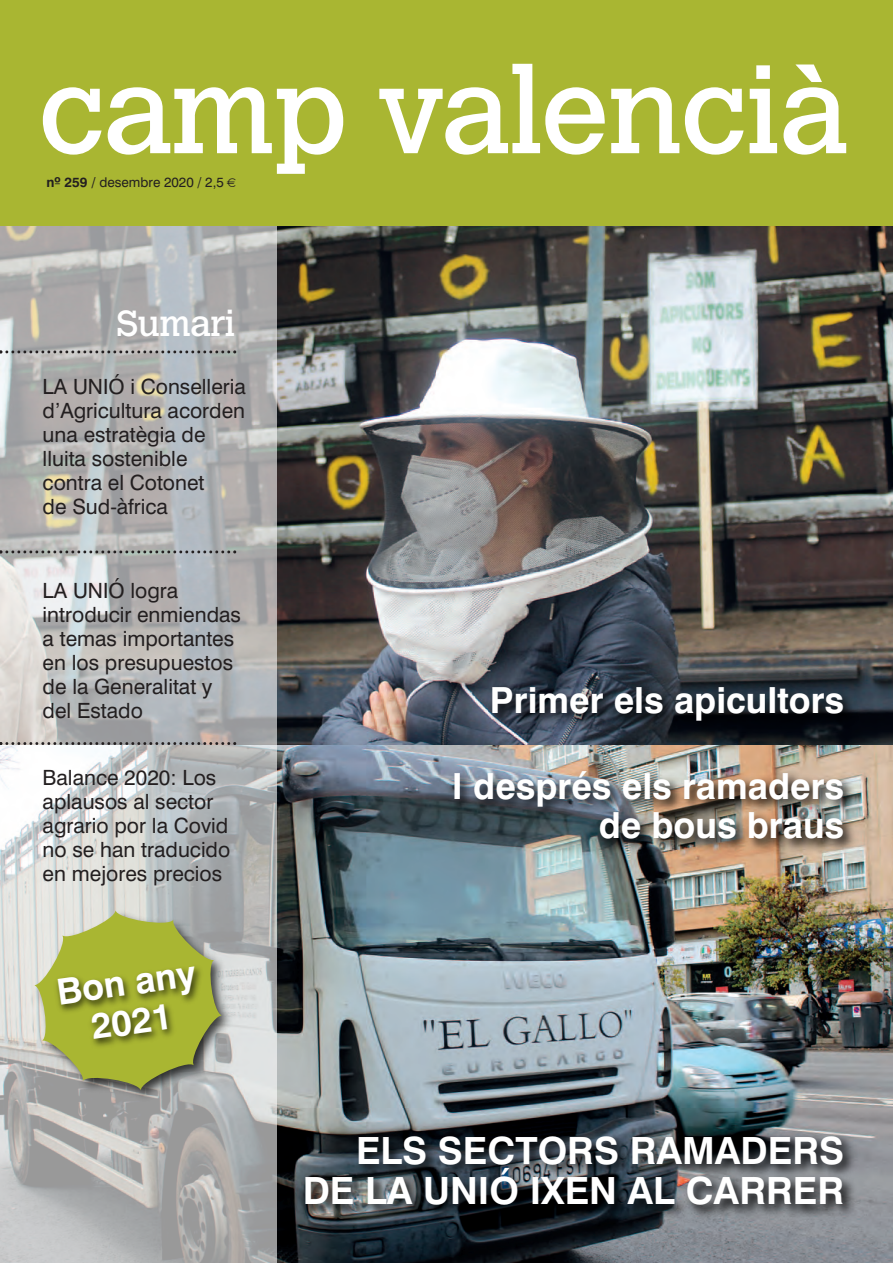
<style>
.page{position:relative;width:893px;height:1263px;background:#fff}
.page>*{position:absolute;margin:0;border:0;box-sizing:border-box;transform-origin:0 0}
.t1{font:700 37.5px "Swiss 721 BT";color:#fff}
.t2{font:700 36px "Swiss 721 BT";color:#fff}
.t3{font:36px "Calvert MT Std";letter-spacing:-.025em;color:#fff}
.t4{font:21px/24px "Swiss 721 BT";color:#231f20}
.t5{font:13.5px "Swiss 721 BT";color:#231f20}
.s1{font-weight:700}
</style>
<div class="page">
<img style="left:277px;top:745px;width:616px;height:375px">
<img style="left:277px;top:225px;width:616px;height:520px">
<div style="left:0;top:225px;width:277px;height:1038px;background:#fff;opacity:.6"></div>
<svg style="left:0;top:350px;width:236px;height:3px"></svg>
<svg style="left:0;top:550px;width:236px;height:3px"></svg>
<svg style="left:0;top:742px;width:236px;height:3px"></svg>
<img style="left:464px;top:675px;width:412px;height:74px">
<img style="left:226px;top:1120px;width:667px;height:143px">
<img style="left:364px;top:756px;width:529px;height:122px">
<div style="left:0;top:0;width:893px;height:225px;background:#a9b632"></div>
<svg style="left:43px;top:64px;width:803px;height:110px"></svg>
<img style="left:17px;top:889px;width:235px;height:235px">
<svg style="left:34px;top:910px;width:188px;height:20px;background:#c0c4a7"></svg>
<img style="left:12px;top:930px;width:243px;height:163px">
<p class="t5" style="left:47px;top:177px;width:179px"><span class="s1">nº 259 /</span> desembre 2020 / 2,5</p>
<p class="t3" style="left:117px;top:302px;width:120px">Sumari</p>
<p class="t4" style="left:43px;top:376px;width:205px;text-align:justify">LA UNIÓ i Conselleria d’Agricultura acorden una estratègia de</p>
<p class="t4" style="left:43px;top:448px;width:146px">lluita sostenible</p>
<p class="t4" style="left:43px;top:472px;width:163px">contra el Cotonet</p>
<p class="t4" style="left:43px;top:496px;width:127px">de Sud-àfrica</p>
<p class="t4" style="left:43px;top:581px;width:137px">LA UNIÓ logra</p>
<p class="t4" style="left:43px;top:605px;width:200px">introducir enmiendas a temas importantes en los presupuestos de la Generalitat y</p>
<p class="t4" style="left:43px;top:701px;width:102px">del Estado</p>
<p class="t4" style="left:43px;top:768px;width:189px">Balance 2020: Los aplausos al sector agrario por la Covid no se han traducido</p>
<p class="t4" style="left:43px;top:864px;width:181px">en mejores precios</p>
<p class="t2" style="left:55px;top:979px;width:141px;rotate:-8deg">Bon any</p>
<p class="t2" style="left:89px;top:1014px;width:83px;rotate:-8deg">2021</p>
<p class="t2" style="left:490px;top:687px;width:356px">Primer els apicultors</p>
<p class="t2" style="left:452px;top:773px;width:394px">I després els ramaders</p>
<p class="t2" style="left:599px;top:812px;width:247px">de bous braus</p>
<p class="t1" style="left:356px;top:1137px;width:490px">ELS SECTORS RAMADERS</p>
<p class="t1" style="left:303px;top:1177px;width:543px">DE LA UNIÓ IXEN AL CARRER</p>
</div>
